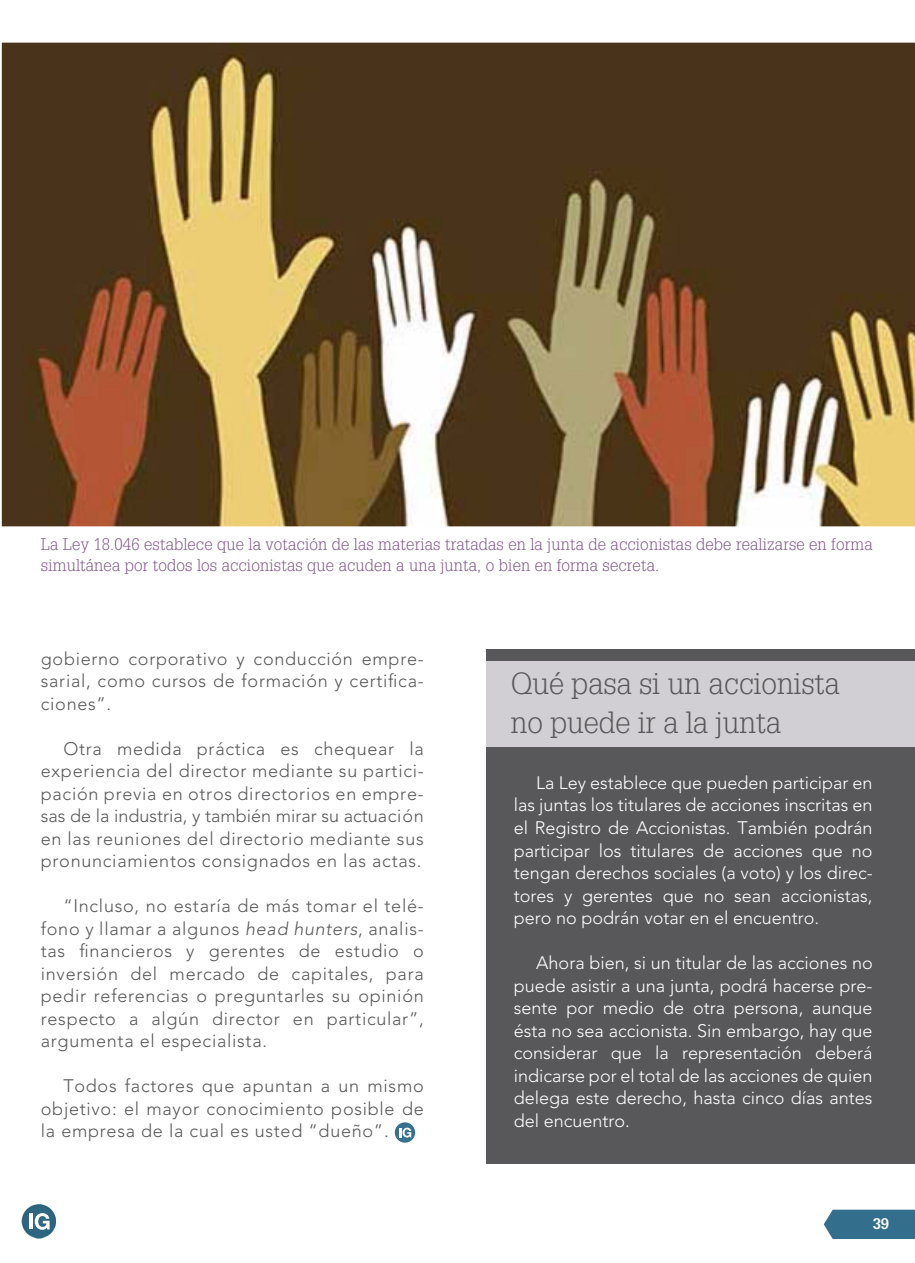
<style>
.page{position:relative;width:915px;height:1263px;background:#fff}
.page>*{position:absolute;margin:0;border:0;box-sizing:border-box;transform-origin:0 0}
.t1{font:300 30px/38.1px "Glypha LT Std";color:#58585a}
.t2{font:300 18px/22.5px "Avenir LT Std";letter-spacing:.04em;color:#58585a;text-align:justify}
.t3{font:300 18px/22.5px "Avenir LT Std";color:#fff;text-align:justify}
.t4{font:300 16.5px/20.2px "Glypha LT Std";letter-spacing:.01em;color:#7f5987}
.s1{font-style:italic}
</style>
<div class="page">
<img style="left:2px;top:43px;width:912px;height:483px">
<img style="left:24px;top:1209px;width:32px;height:29px">
<svg style="left:22px;top:1204px;width:29px;height:26px"></svg>
<div style="left:485px;top:649px;width:429px;height:515px;background:#58585a"></div>
<div style="left:485px;top:661px;width:429px;height:86px;background:#d1cfd3"></div>
<svg style="left:394px;top:1122px;width:21px;height:21px"></svg>
<svg style="left:399px;top:1128px;width:12px;height:9px"></svg>
<div style="left:823px;top:1210px;width:91px;height:29px;background:#336f8c"></div>
<p class="t4" style="left:41px;top:535px;width:833px">La Ley 18.046 establece que la votación de las materias tratadas en la junta de accionistas debe realizarse en forma simultánea por todos los accionistas que acuden a una junta, o bien en forma secreta.</p>
<p class="t2" style="left:41px;top:647px;width:384px">gobierno corporativo y conducción empre&shy;sarial, como cursos de formación y certifica&shy;ciones”.</p>
<p class="t2" style="left:41px;top:737px;width:384px;text-indent:22px">Otra medida práctica es chequear la experiencia del director mediante su partici&shy;pación previa en otros directorios en empre&shy;sas de la industria, y también mirar su actuación en las reuniones del directorio mediante sus pronunciamientos consignados en las actas.</p>
<p class="t2" style="left:41px;top:895px;width:384px;text-indent:22px">“Incluso, no estaría de más tomar el telé&shy;fono y llamar a algunos <span class="s1">head hunters</span>, analis&shy;tas financieros y gerentes de estudio o inversión del mercado de capitales, para pedir referencias o preguntarles su opinión respecto a algún director en particular”, argumenta el especialista.</p>
<p class="t2" style="left:41px;top:1075px;width:384px;text-indent:22px">Todos factores que apuntan a un mismo objetivo: el mayor conocimiento posible de la empresa de la cual es usted “dueño”.</p>
<h1 class="t1" style="left:510px;top:665px;width:330px">Qué pasa si un accionista no puede ir a la junta</h1>
<p class="t3" style="left:513px;top:772px;width:360px;text-indent:22px">La Ley establece que pueden participar en las juntas los titulares de acciones inscritas en el Registro de Accionistas. También podrán participar los titulares de acciones que no tengan derechos sociales (a voto) y los direc&shy;tores y gerentes que no sean accionistas, pero no podrán votar en el encuentro.</p>
<p class="t3" style="left:513px;top:952px;width:360px;text-indent:22px">Ahora bien, si un titular de las acciones no puede asistir a una junta, podrá hacerse pre&shy;sente por medio de otra persona, aunque ésta no sea accionista. Sin embargo, hay que considerar que la representación deberá indicarse por el total de las acciones de quien delega este derecho, hasta cinco días antes del encuentro.</p>
</div>
